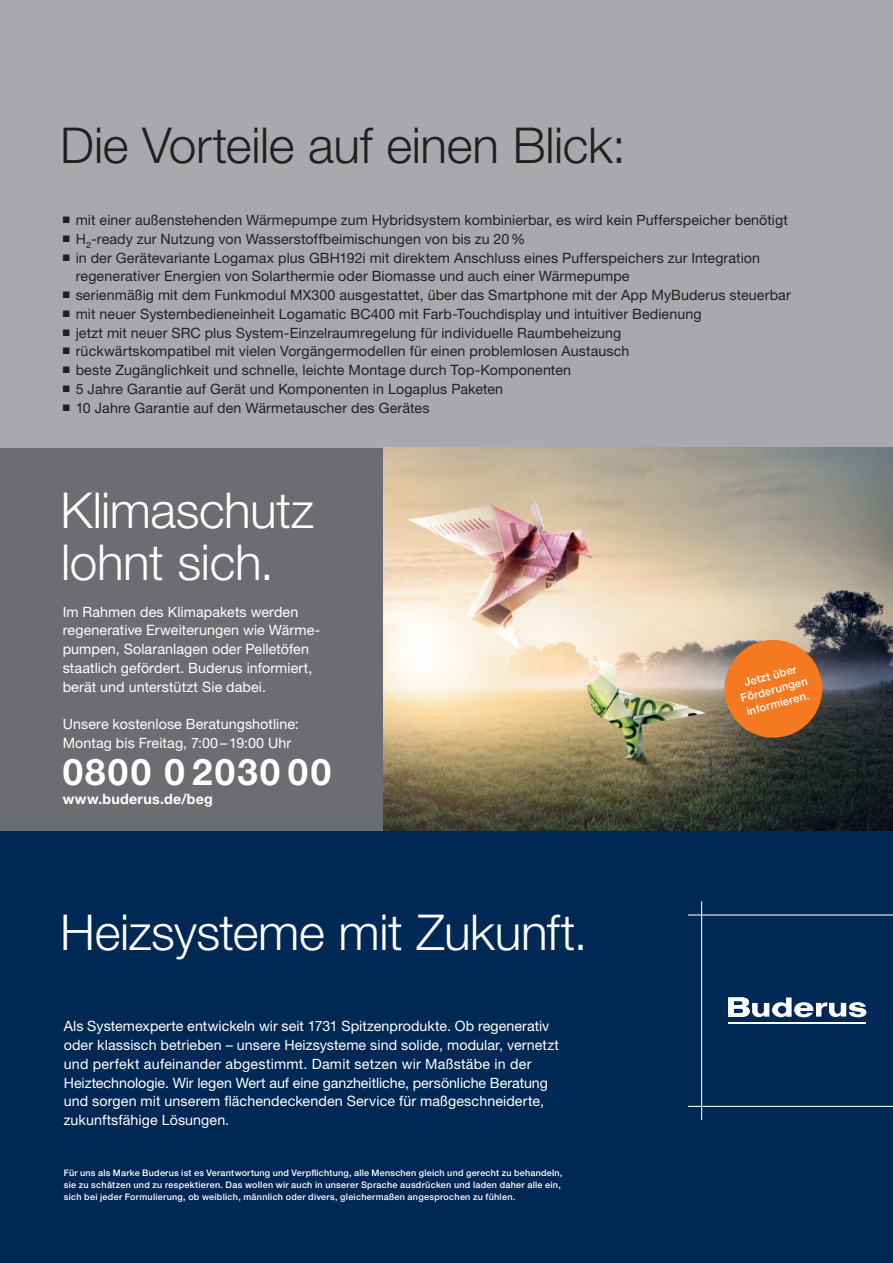
<style>
.page{position:relative;width:893px;height:1263px;background:#fff}
.page>*{position:absolute;margin:0;border:0;box-sizing:border-box;transform-origin:0 0}
.t1{font:300 49.5px/52.5px "Helvetica Neue LT Pro";letter-spacing:-.01em;color:#fff}
.t2{font:300 49.5px "Helvetica Neue LT Pro";letter-spacing:-.005em;color:#231f20}
.t3{font:700 36.75px "Helvetica Neue LT Pro";letter-spacing:.06em;color:#fff}
.t4{font:14.25px/18.8px "Helvetica Neue LT Pro";letter-spacing:.005em;color:#231f20}
.t5{font:14.25px/18.8px "Helvetica Neue LT Pro";letter-spacing:.005em;color:#fff}
.t6{font:700 14.25px "Helvetica Neue LT Pro";letter-spacing:.02em;color:#fff}
.t7{font:500 11.25px/14.2px "Helvetica Neue LT Pro";color:#fff;text-align:center}
.t8{font:500 9px/12px "Helvetica Neue LT Pro";letter-spacing:.03em;color:#fff}
</style>
<div class="page">
<div style="left:0;top:0;width:893px;height:455px;background:#a8a9ad"></div>
<div style="left:0;top:830px;width:893px;height:433px;background:#002855"></div>
<hr style="left:688px;top:914px;width:205px;height:1px;background:#fff">
<hr style="left:688px;top:1106px;width:205px;height:1px;background:#fff">
<hr style="left:701px;top:901px;width:1px;height:219px;background:#fff">
<hr style="left:728px;top:1022px;width:138px;height:2px;background:#fff">
<svg style="left:728px;top:997px;width:138px;height:20px"></svg>
<img style="left:383px;top:448px;width:510px;height:382px">
<div style="left:0;top:448px;width:383px;height:382px;background:#6c6d70"></div>
<svg style="left:719px;top:635px;width:108px;height:108px;background:#c67539"></svg>
<h1 class="t2" style="left:60px;top:115px;width:567px">Die Vorteile auf einen Blick:</h1>
<p class="t4" style="left:63px;top:210px;width:726px">■ mit einer außenstehenden Wärmepumpe zum Hybridsystem kombinierbar, es wird kein Pufferspeicher benötigt</p>
<p class="t4" style="left:63px;top:229px;width:464px">■ H -ready zur Nutzung von Wasserstoffbeimischungen von bis zu 20%</p>
<p class="t4" style="left:86px;top:237px;width:6px">²</p>
<p class="t4" style="left:76px;top:248px;width:686px;text-indent:-13px">■ in der Gerätevariante Logamax plus GBH192i mit direktem Anschluss eines Pufferspeichers zur Integration regenerativer Energien von Solarthermie oder Biomasse und auch einer Wärmepumpe</p>
<p class="t4" style="left:63px;top:285px;width:729px">■ serienmäßig mit dem Funkmodul MX300 ausgestattet, über das Smartphone mit der App MyBuderus steuerbar</p>
<p class="t4" style="left:63px;top:304px;width:640px">■ mit neuer Systembedieneinheit Logamatic BC400 mit Farb-Touchdisplay und intuitiver Bedienung</p>
<p class="t4" style="left:63px;top:323px;width:560px">■ jetzt mit neuer SRC plus System-Einzelraumregelung für individuelle Raumbeheizung</p>
<p class="t4" style="left:63px;top:341px;width:568px">■ rückwärtskompatibel mit vielen Vorgängermodellen für einen problemlosen Austausch</p>
<p class="t4" style="left:63px;top:360px;width:510px">■ beste Zugänglichkeit und schnelle, leichte Montage durch Top-Komponenten</p>
<p class="t4" style="left:63px;top:379px;width:442px">■ 5 Jahre Garantie auf Gerät und Komponenten in Logaplus Paketen</p>
<p class="t4" style="left:63px;top:398px;width:368px">■ 10 Jahre Garantie auf den Wärmetauscher des Gerätes</p>
<h1 class="t1" style="left:61px;top:483px;width:255px">Klimaschutz lohnt sich.</h1>
<p class="t5" style="left:63px;top:602px;width:259px">Im Rahmen des Klimapakets werden regenerative Erweiterungen wie Wärme&shy;pumpen, Solaranlagen oder Pelletöfen staatlich gefördert. Buderus informiert, berät und unterstützt Sie dabei.</p>
<p class="t5" style="left:63px;top:714px;width:238px">Unsere kostenlose Beratungshotline:<br>Montag bis Freitag, 7:00 –19:00 Uhr</p>
<h2 class="t3" style="left:63px;top:749px;width:270px">0800 0 2030 00</h2>
<p class="t6" style="left:63px;top:790px;width:152px">www.buderus.de/beg</p>
<h1 class="t1" style="left:60px;top:905px;width:529px">Heizsysteme mit Zukunft.</h1>
<p class="t5" style="left:64px;top:1016px;width:497px">Als Systemexperte entwickeln wir seit 1731 Spitzenprodukte. Ob regenerativ oder klassisch betrieben – unsere Heizsysteme sind solide, modular, vernetzt und perfekt aufeinander abgestimmt. Damit setzen wir Maßstäbe in der Heiztechnologie. Wir legen Wert auf eine ganzheitliche, persönliche Beratung und sorgen mit unserem flächendeckenden Service für maßgeschneiderte, zukunftsfähige Lösungen.</p>
<p class="t8" style="left:64px;top:1167px;width:500px">Für uns als Marke Buderus ist es Verantwortung und Verpflichtung, alle Menschen gleich und gerecht zu behandeln, sie zu schätzen und zu respektieren. Das wollen wir auch in unserer Sprache ausdrücken und laden daher alle ein, sich bei jeder Formulierung, ob weiblich, männlich oder divers, gleichermaßen angesprochen zu fühlen.</p>
<p class="t7" style="left:735px;top:677px;width:70px;rotate:-15deg">Jetzt über<br>Förderungen informieren.</p>
</div>
